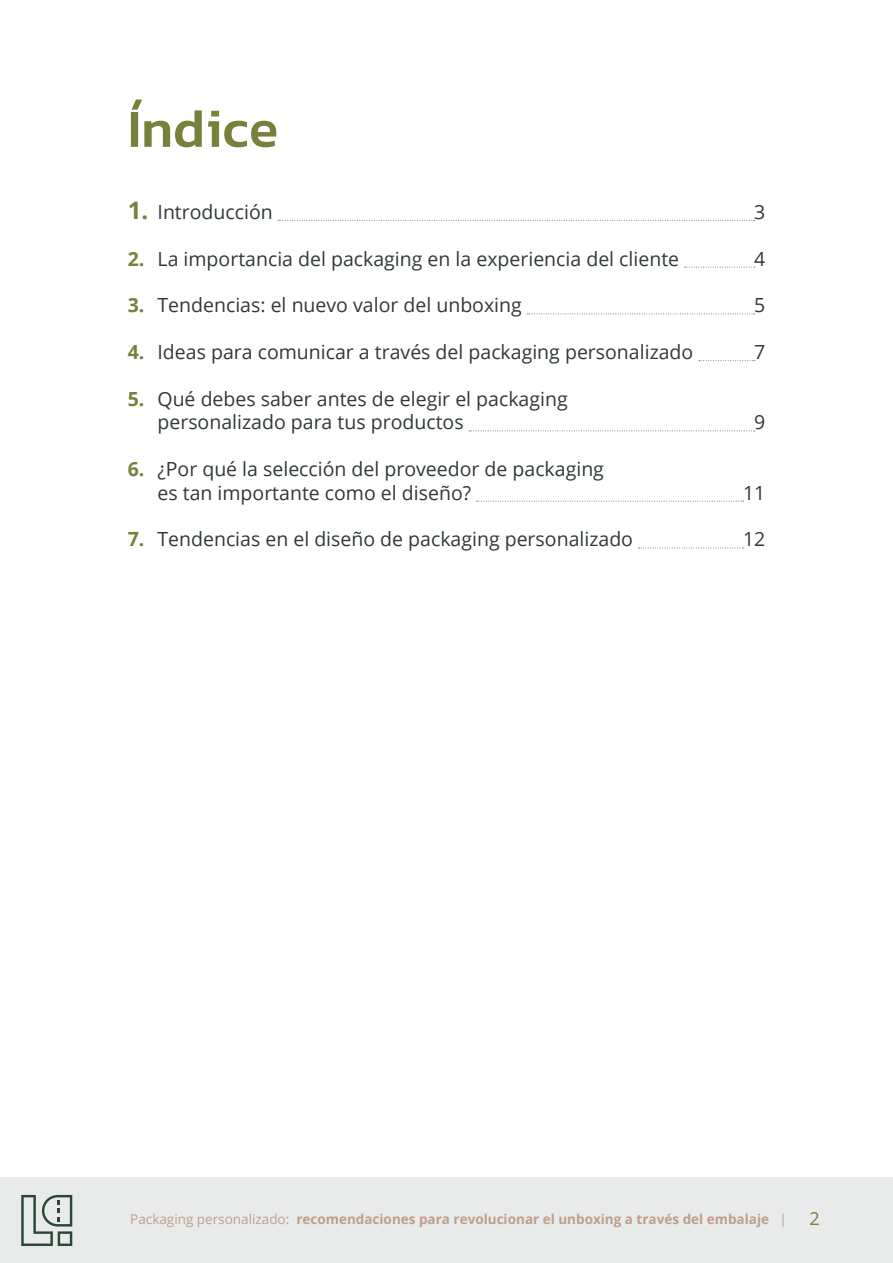
<style>
.page{position:relative;width:893px;height:1263px;background:#fff}
.page>*{position:absolute;margin:0;border:0;box-sizing:border-box;transform-origin:0 0}
.t1{font:500 54px "Kanit";color:#79803b}
.t2{font:19.5px/23.4px "Open Sans";color:#303938}
.t3{font:700 13.5px "Open Sans";color:#c09e89}
.s1{font-weight:700;font-size:24px;color:#79803b}
.s2{font-weight:700;color:#79803b}
.s3{font-weight:400}
.s4{font-weight:400;font-size:18px;color:#79803b}
</style>
<div class="page">
<div style="left:0;top:1178px;width:893px;height:85px;background:#e8ebea"></div>
<svg style="left:21px;top:1195px;width:51px;height:51px"></svg>
<svg style="left:278px;top:220px;width:477px;height:1px"></svg>
<svg style="left:685px;top:267px;width:70px;height:1px"></svg>
<svg style="left:527px;top:313px;width:228px;height:1px"></svg>
<svg style="left:699px;top:360px;width:56px;height:1px"></svg>
<svg style="left:469px;top:430px;width:286px;height:1px"></svg>
<svg style="left:477px;top:501px;width:267px;height:1px"></svg>
<svg style="left:639px;top:547px;width:105px;height:1px"></svg>
<h1 class="t1" style="left:128px;top:88px;width:152px">Índice</h1>
<p class="t2" style="left:128px;top:200px;width:146px"><span class="s1">1.</span> Introducción</p>
<p class="t2" style="left:754px;top:200px;width:13px">3</p>
<p class="t2" style="left:128px;top:246px;width:553px"><span class="s2">2.</span> La importancia del packaging en la experiencia del cliente</p>
<p class="t2" style="left:754px;top:246px;width:13px">4</p>
<p class="t2" style="left:128px;top:293px;width:396px"><span class="s2">3.</span> Tendencias: el nuevo valor del unboxing</p>
<p class="t2" style="left:754px;top:293px;width:13px">5</p>
<p class="t2" style="left:128px;top:340px;width:567px"><span class="s2">4.</span> Ideas para comunicar a través del packaging personalizado</p>
<p class="t2" style="left:754px;top:340px;width:13px">7</p>
<p class="t2" style="left:157px;top:387px;width:412px;text-indent:-30px"><span class="s2">5.</span> Qué debes saber antes de elegir el packaging personalizado para tus productos</p>
<p class="t2" style="left:754px;top:410px;width:13px">9</p>
<p class="t2" style="left:157px;top:457px;width:448px;text-indent:-30px"><span class="s2">6.</span> ¿Por qué la selección del proveedor de packaging es tan importante como el diseño?</p>
<p class="t2" style="left:743px;top:480px;width:24px">11</p>
<p class="t2" style="left:128px;top:527px;width:507px"><span class="s2">7.</span> Tendencias en el diseño de packaging personalizado</p>
<p class="t2" style="left:743px;top:527px;width:24px">12</p>
<p class="t3" style="left:130px;top:1209px;width:691px"><span class="s3">Packaging personalizado:</span> recomendaciones para revolucionar el unboxing a través del embalaje <span class="s3">|</span> <span class="s4">2</span></p>
</div>
